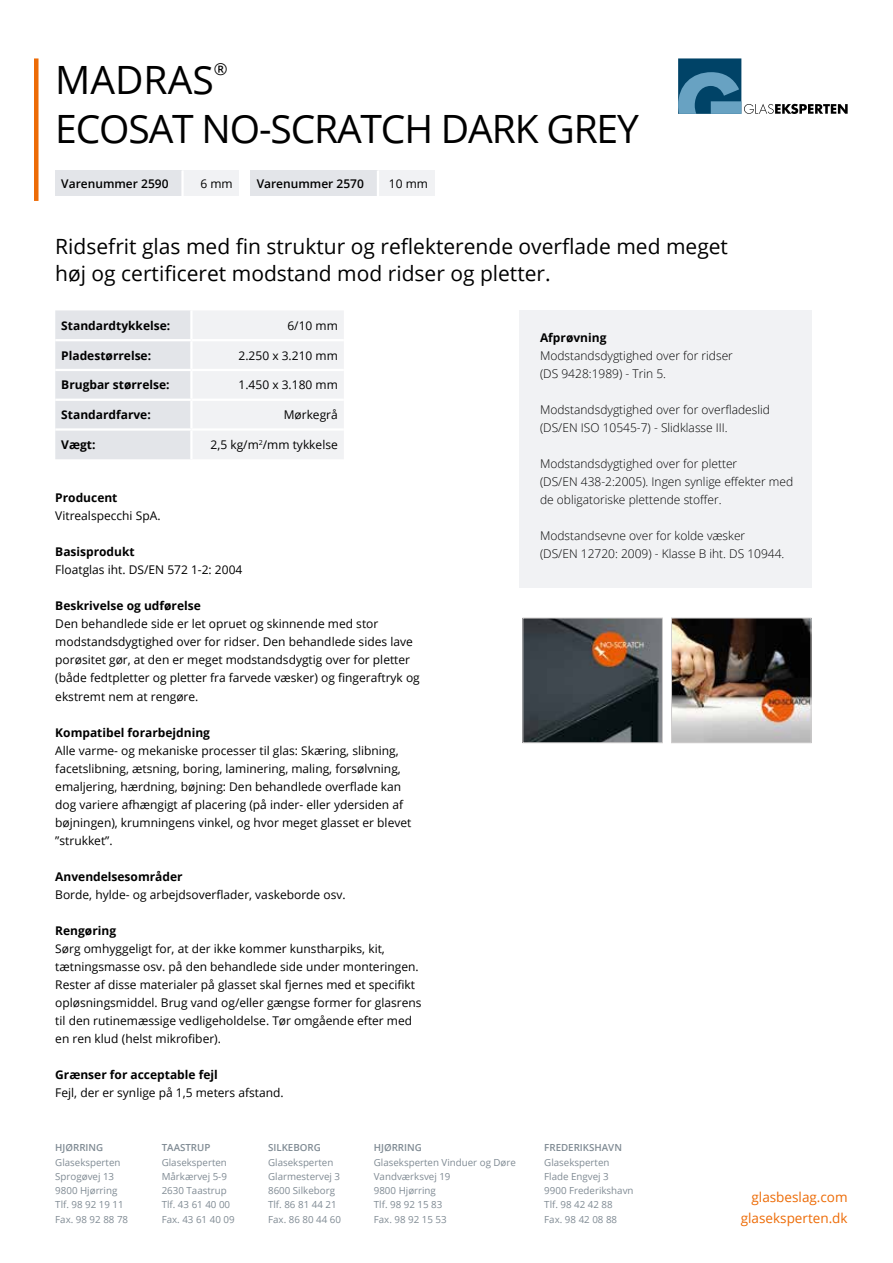
<style>
.page{position:relative;width:893px;height:1263px;background:#fff}
.page>*{position:absolute;margin:0;border:0;box-sizing:border-box;transform-origin:0 0}
.t1{font:39px "Open Sans";letter-spacing:-.03em;color:#000}
.t2{font:21px/27px "Open Sans";color:#000}
.t3{font:16.65px "Open Sans";color:#000}
.t4{font:13.5px/21px "Open Sans";color:#ed6b06;text-align:right}
.t5{font:12px/18px "Open Sans";color:#000}
.t6{font:300 12px/18px "Open Sans";color:#000}
.t7{font:700 12px "Open Sans";color:#000}
.t8{font:600 12px "Open Sans";color:#000}
.t9{font:9.75px/14.2px "Open Sans";color:#808b94}
.t10{font:600 9.75px "Open Sans";color:#808b94}
</style>
<div class="page">
<div style="left:678px;top:58px;width:63px;height:56px;background:#004367"></div>
<svg style="left:678px;top:72px;width:170px;height:42px"></svg>
<div style="left:34px;top:58px;width:5px;height:143px;background:#ed6b06"></div>
<div style="left:519px;top:310px;width:292px;height:278px;background:#f1f2f4"></div>
<div style="left:55px;top:171px;width:128px;height:25px;background:#e3e5e9"></div>
<div style="left:183px;top:171px;width:56px;height:25px;background:#f1f2f4"></div>
<hr style="left:181px;top:171px;width:3px;height:25px;background:#fff">
<div style="left:251px;top:171px;width:127px;height:25px;background:#e3e5e9"></div>
<div style="left:378px;top:171px;width:56px;height:25px;background:#f1f2f4"></div>
<hr style="left:377px;top:171px;width:2px;height:25px;background:#fff">
<svg style="left:55px;top:310px;width:289px;height:149px"></svg>
<hr style="left:55px;top:339px;width:136px;height:2px;background:#fff">
<hr style="left:191px;top:339px;width:153px;height:2px;background:#fff">
<hr style="left:55px;top:369px;width:136px;height:2px;background:#fff">
<hr style="left:191px;top:369px;width:153px;height:2px;background:#fff">
<hr style="left:55px;top:399px;width:136px;height:2px;background:#fff">
<hr style="left:191px;top:399px;width:153px;height:2px;background:#fff">
<hr style="left:55px;top:428px;width:136px;height:3px;background:#fff">
<hr style="left:191px;top:428px;width:153px;height:3px;background:#fff">
<hr style="left:190px;top:310px;width:3px;height:29px;background:#fff">
<hr style="left:190px;top:341px;width:3px;height:28px;background:#fff">
<hr style="left:190px;top:371px;width:3px;height:28px;background:#fff">
<hr style="left:190px;top:401px;width:3px;height:27px;background:#fff">
<hr style="left:190px;top:431px;width:3px;height:28px;background:#fff">
<img style="left:524px;top:620px;width:137px;height:121px">
<div style="left:522px;top:618px;width:141px;height:125px;border:1px solid #cfcdcd"></div>
<img style="left:673px;top:620px;width:136px;height:121px">
<div style="left:671px;top:618px;width:140px;height:125px;border:1px solid #cfcdcd"></div>
<h1 class="t1" style="left:55px;top:53px;width:160px">MADRAS</h1>
<h3 class="t3" style="left:214px;top:58px;width:15px">®</h3>
<h1 class="t1" style="left:55px;top:102px;width:585px">ECOSAT NO-SCRATCH DARK GREY</h1>
<p class="t8" style="left:61px;top:175px;width:109px">Varenummer 2590</p>
<p class="t5" style="left:200px;top:174px;width:34px">6 mm</p>
<p class="t8" style="left:257px;top:175px;width:109px">Varenummer 2570</p>
<p class="t5" style="left:389px;top:174px;width:41px">10 mm</p>
<h2 class="t2" style="left:55px;top:233px;width:674px">Ridsefrit glas med fin struktur og reflekterende overflade med meget høj og certificeret modstand mod ridser og pletter.</h2>
<p class="t7" style="left:61px;top:317px;width:110px">Standardtykkelse:</p>
<p class="t5" style="left:287px;top:316px;width:52px">6/10 mm</p>
<p class="t7" style="left:61px;top:347px;width:91px">Pladestørrelse:</p>
<p class="t5" style="left:239px;top:346px;width:101px">2.250 x 3.210 mm</p>
<p class="t7" style="left:61px;top:377px;width:110px">Brugbar størrelse:</p>
<p class="t5" style="left:239px;top:376px;width:101px">1.450 x 3.180 mm</p>
<p class="t7" style="left:61px;top:406px;width:91px">Standardfarve:</p>
<p class="t5" style="left:284px;top:405px;width:56px">Mørkegrå</p>
<p class="t7" style="left:61px;top:436px;width:36px">Vægt:</p>
<p class="t5" style="left:211px;top:435px;width:129px">2,5 kg/m<sup>2</sup>/mm tykkelse</p>
<p class="t7" style="left:540px;top:329px;width:68px">Afprøvning</p>
<p class="t6" style="left:540px;top:346px;width:194px">Modstandsdygtighed over for ridser (DS 9428:1989) - Trin 5.</p>
<p class="t6" style="left:540px;top:400px;width:231px">Modstandsdygtighed over for overfladeslid (DS/EN ISO 10545-7) - Slidklasse III.</p>
<p class="t6" style="left:540px;top:454px;width:255px">Modstandsdygtighed over for pletter<br>(DS/EN 438-2:2005). Ingen synlige effekter med de obligatoriske plettende stoffer.</p>
<p class="t6" style="left:540px;top:526px;width:246px">Modstandsevne over for kolde væsker (DS/EN 12720: 2009) - Klasse B iht. DS 10944.</p>
<p class="t7" style="left:55px;top:490px;width:64px">Producent</p>
<p class="t5" style="left:55px;top:507px;width:107px">Vitrealspecchi SpA.</p>
<p class="t7" style="left:55px;top:544px;width:81px">Basisprodukt</p>
<p class="t5" style="left:55px;top:561px;width:189px">Floatglas iht. DS/EN 572 1-2: 2004</p>
<p class="t7" style="left:55px;top:598px;width:147px">Beskrivelse og udførelse</p>
<p class="t5" style="left:55px;top:615px;width:366px">Den behandlede side er let opruet og skinnende med stor modstandsdygtighed over for ridser. Den behandlede sides lave porøsitet gør, at den er meget modstandsdygtig over for pletter (både fedtpletter og pletter fra farvede væsker) og fingeraftryk og ekstremt nem at rengøre.</p>
<p class="t7" style="left:55px;top:724px;width:156px">Kompatibel forarbejdning</p>
<p class="t5" style="left:55px;top:741px;width:358px">Alle varme- og mekaniske processer til glas: Skæring, slibning, facetslibning, ætsning, boring, laminering, maling, forsølvning, emaljering, hærdning, bøjning: Den behandlede overflade kan dog variere afhængigt af placering (på inder- eller ydersiden af bøjningen), krumningens vinkel, og hvor meget glasset er blevet ”strukket”.</p>
<p class="t7" style="left:55px;top:868px;width:129px">Anvendelsesområder</p>
<p class="t5" style="left:55px;top:885px;width:292px">Borde, hylde- og arbejdsoverflader, vaskeborde osv.</p>
<p class="t7" style="left:55px;top:922px;width:62px">Rengøring</p>
<p class="t5" style="left:55px;top:939px;width:368px">Sørg omhyggeligt for, at der ikke kommer kunstharpiks, kit, tætningsmasse osv. på den behandlede side under monteringen.<br>Rester af disse materialer på glasset skal fjernes med et specifikt opløsningsmiddel. Brug vand og/eller gængse former for glasrens til den rutinemæssige vedligeholdelse. Tør omgående efter med en ren klud (helst mikrofiber).</p>
<p class="t7" style="left:55px;top:1066px;width:164px">Grænser for acceptable fejl</p>
<p class="t5" style="left:55px;top:1083px;width:230px">Fejl, der er synlige på 1,5 meters afstand.</p>
<p class="t10" style="left:55px;top:1141px;width:50px">HJØRRING</p>
<p class="t9" style="left:55px;top:1155px;width:74px">Glaseksperten<br>Sprogøvej 13<br>9800 Hjørring<br>Tlf. 98 92 19 11<br>Fax. 98 92 88 78</p>
<p class="t10" style="left:162px;top:1141px;width:50px">TAASTRUP</p>
<p class="t9" style="left:162px;top:1155px;width:74px">Glaseksperten<br>Mårkærvej 5-9<br>2630 Taastrup<br>Tlf. 43 61 40 00<br>Fax. 43 61 40 09</p>
<p class="t10" style="left:268px;top:1141px;width:54px">SILKEBORG</p>
<p class="t9" style="left:268px;top:1155px;width:74px">Glaseksperten<br>Glarmestervej 3<br>8600 Silkeborg<br>Tlf. 86 81 44 21<br>Fax. 86 80 44 60</p>
<p class="t10" style="left:374px;top:1141px;width:50px">HJØRRING</p>
<p class="t9" style="left:374px;top:1155px;width:144px">Glaseksperten Vinduer og Døre<br>Vandværksvej 19<br>9800 Hjørring<br>Tlf. 98 92 15 83<br>Fax. 98 92 15 53</p>
<p class="t10" style="left:544px;top:1141px;width:79px">FREDERIKSHAVN</p>
<p class="t9" style="left:544px;top:1155px;width:91px">Glaseksperten<br>Flade Engvej 3<br>9900 Frederikshavn<br>Tlf. 98 42 42 88<br>Fax. 98 42 08 88</p>
<p class="t4" style="left:741px;top:1186px;width:108px">glasbeslag.com glaseksperten.dk</p>
</div>
